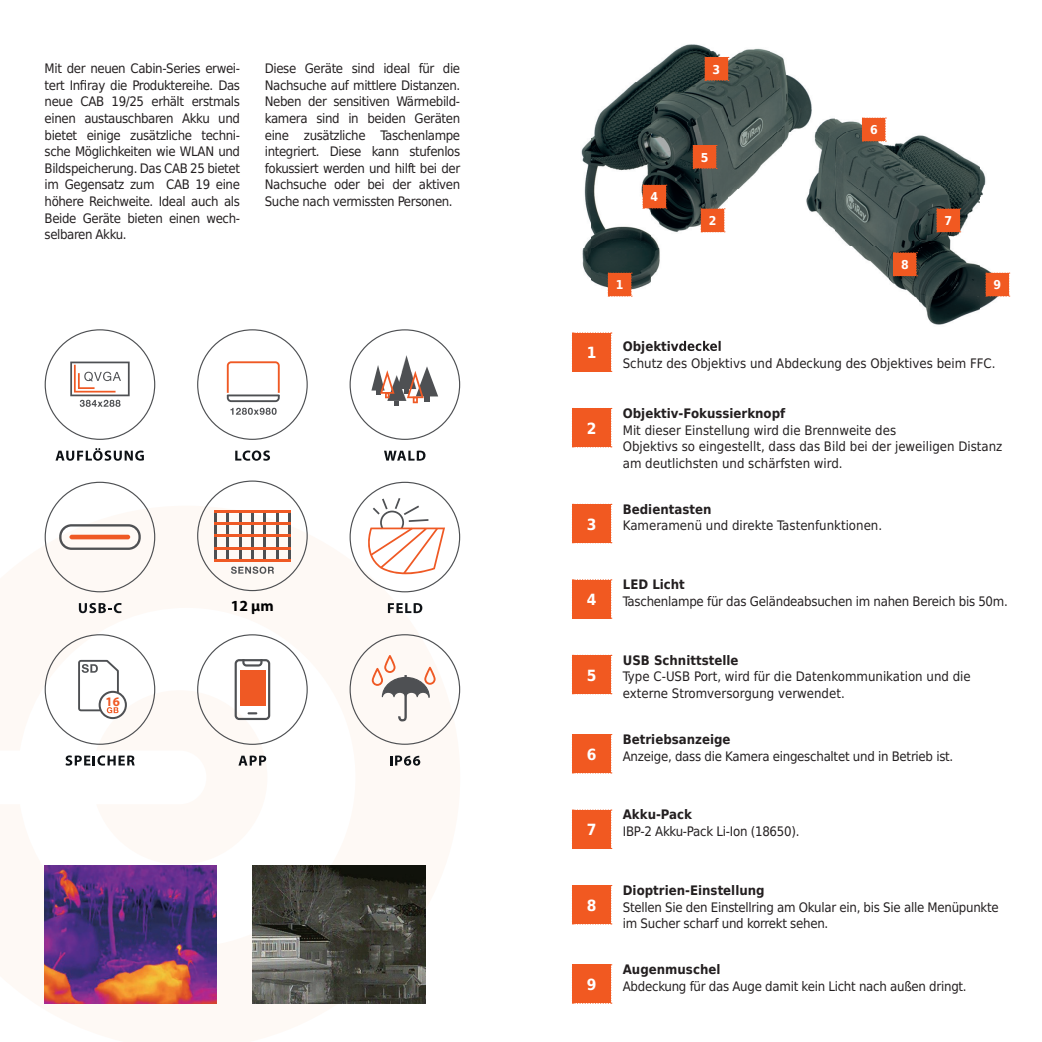
<style>
.page{position:relative;width:1042px;height:1042px;background:#fff}
.page>*{position:absolute;margin:0;border:0;box-sizing:border-box;transform-origin:0 0}
.t1{font:700 15.4px "DejaVu LGC Sans Condensed";color:#fff}
.t2{font:700 15.4px "Myriad Pro";color:#000001}
.t3{font:13.12px/16.6px "DejaVu LGC Sans Condensed";letter-spacing:-.02em;color:#231f20;text-align:justify}
.t4{font:13.12px/16.6px "DejaVu LGC Sans Condensed";color:#231f20}
.t5{font:700 13.12px "DejaVu LGC Sans Condensed";color:#231f20}
.t6{font:700 13.12px "Myriad Pro";color:#ef5924}
.t7{font:700 12.25px "DejaVu LGC Sans Condensed";color:#fff}
</style>
<div class="page">
<svg style="left:44px;top:531px;width:382px;height:473px;fill:#fef9f5"></svg>
<div style="left:572px;top:332px;width:40px;height:40px;background:#f15921"></div>
<div style="left:572px;top:408px;width:40px;height:39px;background:#f15921"></div>
<div style="left:572px;top:655px;width:40px;height:39px;background:#f15921"></div>
<div style="left:572px;top:504px;width:40px;height:39px;background:#f15921"></div>
<div style="left:572px;top:579px;width:40px;height:40px;background:#f15921"></div>
<div style="left:572px;top:734px;width:40px;height:39px;background:#f15921"></div>
<div style="left:572px;top:809px;width:40px;height:40px;background:#f15921"></div>
<div style="left:572px;top:964px;width:40px;height:39px;background:#f15921"></div>
<div style="left:572px;top:885px;width:40px;height:39px;background:#f15921"></div>
<img style="left:45px;top:866px;width:172px;height:137px">
<img style="left:253px;top:866px;width:172px;height:137px">
<svg style="left:384px;top:451px;width:41px;height:10px"></svg>
<svg style="left:349px;top:329px;width:111px;height:111px"></svg>
<svg style="left:197px;top:480px;width:111px;height:111px"></svg>
<hr style="left:264px;top:511px;width:2px;height:50px;background:#4e5053">
<hr style="left:276px;top:511px;width:2px;height:50px;background:#4e5053">
<hr style="left:288px;top:511px;width:3px;height:50px;background:#4e5053">
<hr style="left:251px;top:511px;width:3px;height:50px;background:#4e5053">
<hr style="left:239px;top:511px;width:2px;height:50px;background:#4e5053">
<hr style="left:226px;top:511px;width:3px;height:50px;background:#4e5053">
<hr style="left:214px;top:511px;width:2px;height:50px;background:#4e5053">
<hr style="left:214px;top:510px;width:77px;height:2px;background:#ef5924">
<hr style="left:214px;top:522px;width:77px;height:2px;background:#ef5924">
<hr style="left:214px;top:535px;width:77px;height:2px;background:#ef5924">
<hr style="left:214px;top:547px;width:77px;height:2px;background:#ef5924">
<hr style="left:214px;top:559px;width:77px;height:3px;background:#ef5924">
<svg style="left:390px;top:755px;width:30px;height:10px"></svg>
<svg style="left:349px;top:634px;width:111px;height:111px"></svg>
<svg style="left:56px;top:448px;width:88px;height:13px"></svg>
<svg style="left:45px;top:329px;width:110px;height:111px"></svg>
<svg style="left:197px;top:329px;width:111px;height:111px"></svg>
<svg style="left:235px;top:450px;width:35px;height:11px"></svg>
<svg style="left:79px;top:603px;width:43px;height:10px"></svg>
<svg style="left:45px;top:482px;width:110px;height:110px"></svg>
<hr style="left:69px;top:535px;width:61px;height:4px;background:#ef5924;border-radius:2px">
<svg style="left:388px;top:603px;width:34px;height:10px"></svg>
<svg style="left:349px;top:482px;width:111px;height:110px"></svg>
<svg style="left:45px;top:634px;width:263px;height:230px"></svg>
<img style="left:634px;top:44px;width:76px;height:39px">
<img style="left:710px;top:48px;width:77px;height:27px">
<img style="left:581px;top:83px;width:94px;height:214px">
<img style="left:889px;top:135px;width:122px;height:162px">
<img style="left:915px;top:297px;width:83px;height:28px">
<img style="left:675px;top:341px;width:45px;height:10px">
<img style="left:675px;top:75px;width:214px;height:204px">
<svg style="left:608px;top:273px;width:24px;height:24px"></svg>
<svg style="left:701px;top:208px;width:24px;height:24px"></svg>
<svg style="left:704px;top:57px;width:25px;height:24px"></svg>
<svg style="left:642px;top:185px;width:25px;height:24px"></svg>
<svg style="left:693px;top:145px;width:24px;height:24px"></svg>
<svg style="left:862px;top:118px;width:24px;height:24px"></svg>
<svg style="left:936px;top:208px;width:25px;height:24px"></svg>
<svg style="left:893px;top:252px;width:24px;height:24px"></svg>
<svg style="left:985px;top:273px;width:25px;height:24px"></svg>
<p class="t3" style="left:45px;top:60px;width:197px">Mit der neuen Cabin-Series erwei&shy;tert Infiray die Produktereihe. Das neue CAB 19/25 erhält erstmals einen austauschbaren Akku und bietet einige zusätzliche techni&shy;sche Möglichkeiten wie WLAN und Bildspeicherung. Das CAB 25 bietet im Gegensatz zum CAB 19 eine höhere Reichweite. Ideal auch als Beide Geräte bieten einen wech&shy;selbaren Akku.</p>
<p class="t3" style="left:265px;top:60px;width:197px">Diese Geräte sind ideal für die Nachsuche auf mittlere Distanzen.<br>Neben der sensitiven Wärmebild&shy;kamera sind in beiden Geräten eine zusätzliche Taschenlampe integriert. Diese kann stufenlos fokussiert werden und hilft bei der Nachsuche oder bei der aktiven Suche nach vermissten Personen.</p>
<p class="t6" style="left:106px;top:692px;width:16px">16</p>
<p class="t2" style="left:231px;top:596px;width:44px">12 µm</p>
<p class="t1" style="left:587px;top:340px;width:11px">1</p>
<p class="t1" style="left:587px;top:416px;width:11px">2</p>
<p class="t7" style="left:650px;top:187px;width:9px">4</p>
<p class="t7" style="left:616px;top:275px;width:9px">1</p>
<p class="t7" style="left:712px;top:59px;width:9px">3</p>
<p class="t7" style="left:701px;top:147px;width:9px">5</p>
<p class="t7" style="left:709px;top:211px;width:9px">2</p>
<p class="t7" style="left:870px;top:120px;width:9px">6</p>
<p class="t7" style="left:901px;top:254px;width:9px">8</p>
<p class="t7" style="left:944px;top:211px;width:9px">7</p>
<p class="t7" style="left:993px;top:275px;width:9px">9</p>
<p class="t5" style="left:623px;top:335px;width:100px">Objektivdeckel</p>
<p class="t4" style="left:623px;top:354px;width:374px">Schutz des Objektivs und Abdeckung des Objektives beim FFC.</p>
<p class="t5" style="left:623px;top:402px;width:164px">Objektiv-Fokussierknopf</p>
<p class="t4" style="left:623px;top:421px;width:381px">Mit dieser Einstellung wird die Brennweite des<br>Objektivs so eingestellt, dass das Bild bei der jeweiligen Distanz am deutlichsten und schärfsten wird.</p>
<p class="t5" style="left:623px;top:498px;width:90px">Bedientasten</p>
<p class="t1" style="left:587px;top:511px;width:11px">3</p>
<p class="t4" style="left:623px;top:517px;width:261px">Kameramenü und direkte Tastenfunktionen.</p>
<p class="t5" style="left:623px;top:574px;width:64px">LED Licht</p>
<p class="t1" style="left:587px;top:587px;width:11px">4</p>
<p class="t3" style="left:623px;top:593px;width:386px">Taschenlampe für das Geländeabsuchen im nahen Bereich bis 50m.</p>
<p class="t1" style="left:587px;top:662px;width:11px">5</p>
<p class="t5" style="left:623px;top:649px;width:117px">USB Schnittstelle</p>
<p class="t4" style="left:623px;top:668px;width:349px">Type C-USB Port, wird für die Datenkommunikation und die externe Stromversorgung verwendet.</p>
<p class="t5" style="left:623px;top:728px;width:109px">Betriebsanzeige</p>
<p class="t1" style="left:587px;top:742px;width:11px">6</p>
<p class="t3" style="left:623px;top:747px;width:332px">Anzeige, dass die Kamera eingeschaltet und in Betrieb ist.</p>
<p class="t5" style="left:623px;top:804px;width:71px">Akku-Pack</p>
<p class="t1" style="left:587px;top:817px;width:11px">7</p>
<p class="t3" style="left:623px;top:823px;width:178px">IBP-2 Akku-Pack Li-Ion (18650).</p>
<p class="t1" style="left:587px;top:893px;width:11px">8</p>
<p class="t5" style="left:623px;top:879px;width:143px">Dioptrien-Einstellung</p>
<p class="t3" style="left:623px;top:898px;width:377px">Stellen Sie den Einstellring am Okular ein, bis Sie alle Menüpunkte im Sucher scharf und korrekt sehen.</p>
<p class="t5" style="left:623px;top:959px;width:99px">Augenmuschel</p>
<p class="t1" style="left:587px;top:972px;width:11px">9</p>
<p class="t3" style="left:623px;top:977px;width:345px">Abdeckung für das Auge damit kein Licht nach außen dringt.</p>
</div>
